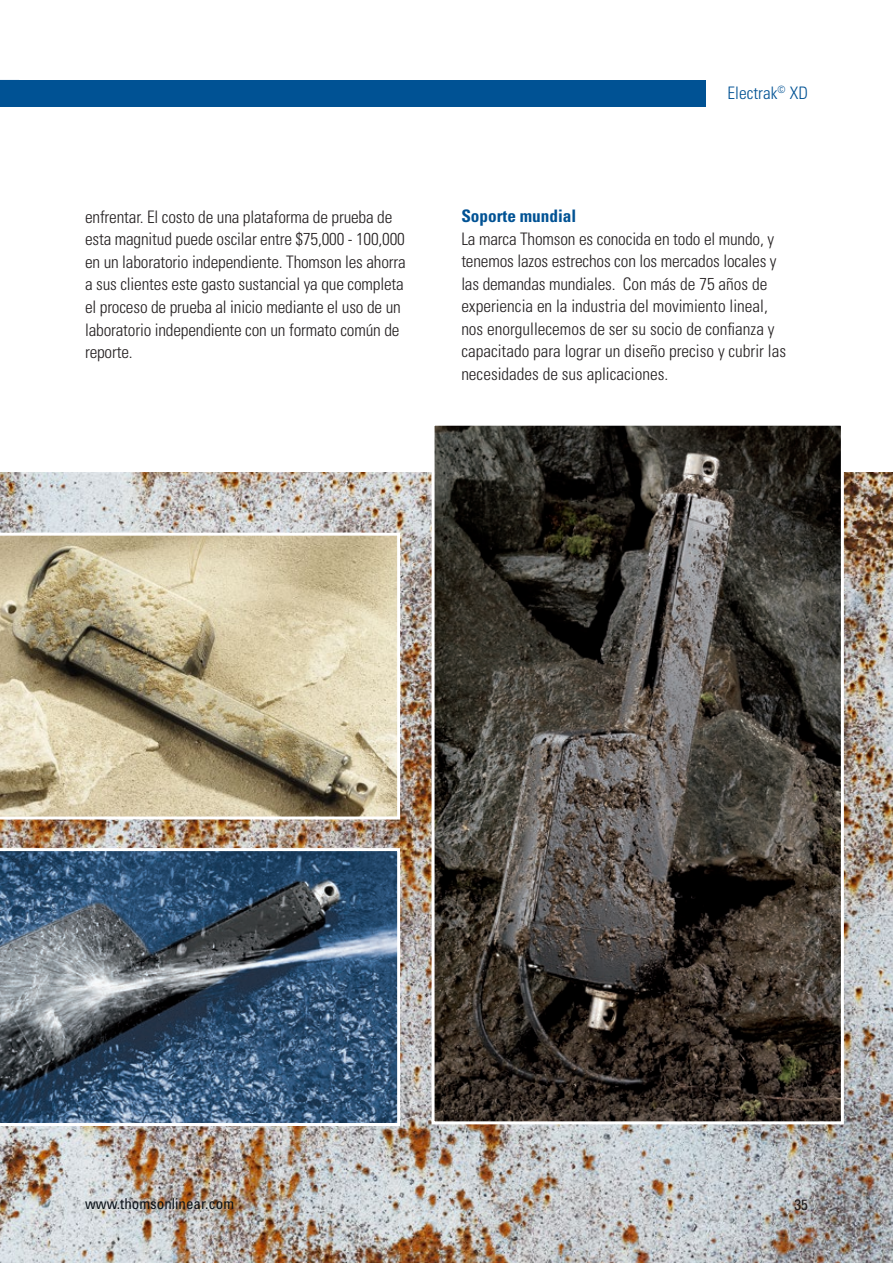
<style>
.page{position:relative;width:893px;height:1263px;background:#fff}
.page>*{position:absolute;margin:0;border:0;box-sizing:border-box;transform-origin:0 0}
.standard_bullet{font:300 condensed 17.25px/22.5px "Univers LT Std";letter-spacing:-.01em;color:#231f20}
.standard_bullet-2{font:700 condensed 17.25px "Univers LT Std";color:#005294}
.t1{font:300 condensed 17.25px "Univers LT Std";color:#005294}
.t2{font:condensed 15px "Univers LT Std";color:#0c131a}
.t3{font:condensed 15px "Univers LT Std";color:#231f20}
</style>
<div class="page">
<div style="left:0;top:80px;width:706px;height:27px;background:#005294"></div>
<img style="left:0;top:472px;width:893px;height:791px">
<svg style="left:0;top:848px;width:400px;height:278px;background:#4a637b"></svg>
<svg style="left:0;top:533px;width:400px;height:286px;background:#bfb393"></svg>
<img style="left:436px;top:427px;width:404px;height:693px">
<div style="left:432px;top:423px;width:412px;height:701px;border:3px solid #fff"></div>
<p class="standard_bullet" style="left:85px;top:206px;width:322px">enfrentar. El costo de una plataforma de prueba de esta magnitud puede oscilar entre $75,000 - 100,000 en un laboratorio independiente. Thomson les ahorra a sus clientes este gasto sustancial ya que completa el proceso de prueba al inicio mediante el uso de un laboratorio independiente con un formato común de reporte.</p>
<p class="t1" style="left:728px;top:82px;width:82px">Electrak<sup>©</sup> XD</p>
<p class="standard_bullet-2" style="left:461px;top:205px;width:117px">Soporte mundial</p>
<p class="standard_bullet" style="left:461px;top:227px;width:326px">La marca Thomson es conocida en todo el mundo, y tenemos lazos estrechos con los mercados locales y las demandas mundiales. Con más de 75 años de experiencia en la industria del movimiento lineal, nos enorgullecemos de ser su socio de confianza y capacitado para lograr un diseño preciso y cubrir las necesidades de sus aplicaciones.</p>
<p class="t2" style="left:85px;top:1194px;width:151px">www.thomsonlinear.com</p>
<p class="t3" style="left:795px;top:1195px;width:15px">35</p>
</div>
